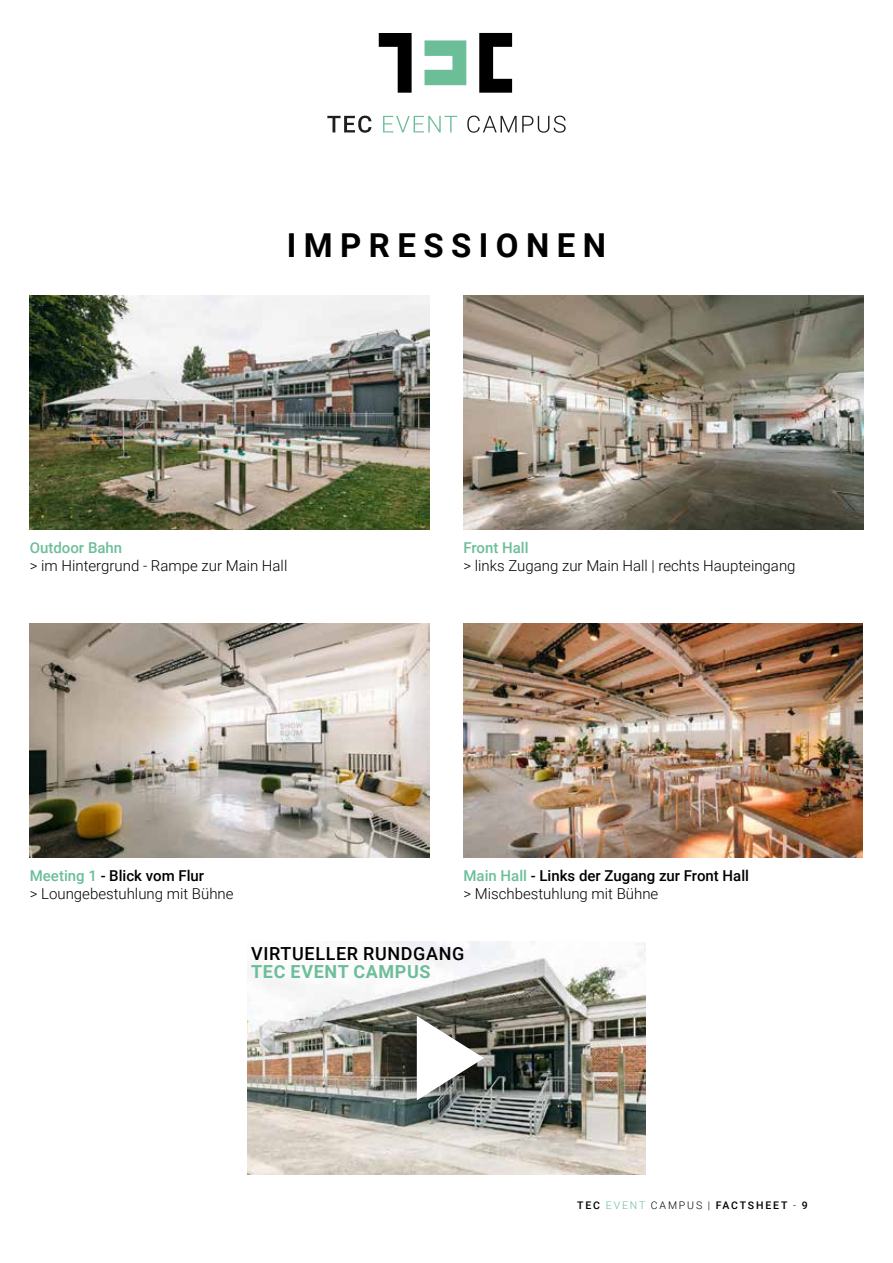
<style>
.page{position:relative;width:893px;height:1263px;background:#fff}
.page>*{position:absolute;margin:0;border:0;box-sizing:border-box;transform-origin:0 0}
.t1{font:700 33px "Roboto";letter-spacing:.225em;color:#000}
.t2{font:500 18px "Roboto";letter-spacing:.035em;color:#000}
.t3{font:700 18px "Roboto";letter-spacing:.035em;color:#6cbe99}
.t4{font:300 15px/18px "Roboto";color:#000}
.t5{font:500 15px/18px "Roboto";color:#000}
.t6{font:500 15px "Roboto";color:#6cbe99}
.t7{font:500 10.5px "Roboto";letter-spacing:.175em;color:#000}
.s1{font-weight:500;color:#6cbe99}
.s2{font-weight:500}
.s3{color:#6cbe99}
.s4{font-weight:300}
.s5{font-weight:300;color:#6cbe99}
</style>
<div class="page">
<svg style="left:425px;top:40px;width:41px;height:45px"></svg>
<svg style="left:379px;top:33px;width:33px;height:60px"></svg>
<svg style="left:479px;top:33px;width:33px;height:60px"></svg>
<svg style="left:327px;top:116px;width:44px;height:17px"></svg>
<svg style="left:383px;top:116px;width:74px;height:16px"></svg>
<svg style="left:467px;top:116px;width:99px;height:17px"></svg>
<img style="left:463px;top:296px;width:400px;height:233px">
<img style="left:30px;top:296px;width:399px;height:233px">
<img style="left:30px;top:623px;width:399px;height:234px">
<img style="left:247px;top:942px;width:399px;height:232px">
<svg style="left:417px;top:1016px;width:67px;height:84px"></svg>
<img style="left:464px;top:623px;width:399px;height:234px">
<h1 class="t1" style="left:287px;top:222px;width:321px">IMPRESSIONEN</h1>
<p class="t6" style="left:30px;top:538px;width:94px">Outdoor Bahn</p>
<p class="t4" style="left:30px;top:556px;width:259px">&gt; im Hintergrund - Rampe zur Main Hall</p>
<p class="t4" style="left:30px;top:866px;width:205px"><span class="s1">Meeting 1</span> <span class="s2">- Blick vom Flur<br></span>&gt; Loungebestuhlung mit Bühne</p>
<p class="t6" style="left:463px;top:538px;width:67px">Front Hall</p>
<p class="t4" style="left:463px;top:556px;width:334px">&gt; links Zugang zur Main Hall | rechts Haupteingang</p>
<p class="t5" style="left:463px;top:866px;width:287px"><span class="s3">Main Hall</span> - Links der Zugang zur Front Hall <span class="s4">&gt; Mischbestuhlung mit Bühne</span></p>
<p class="t2" style="left:251px;top:941px;width:215px">VIRTUELLER RUNDGANG</p>
<p class="t3" style="left:251px;top:959px;width:181px">TEC EVENT CAMPUS</p>
<p class="t7" style="left:577px;top:1198px;width:232px">TEC <span class="s5">EVENT</span> <span class="s4">CAMPUS |</span> FACTSHEET <span class="s4">-</span> 9</p>
</div>
